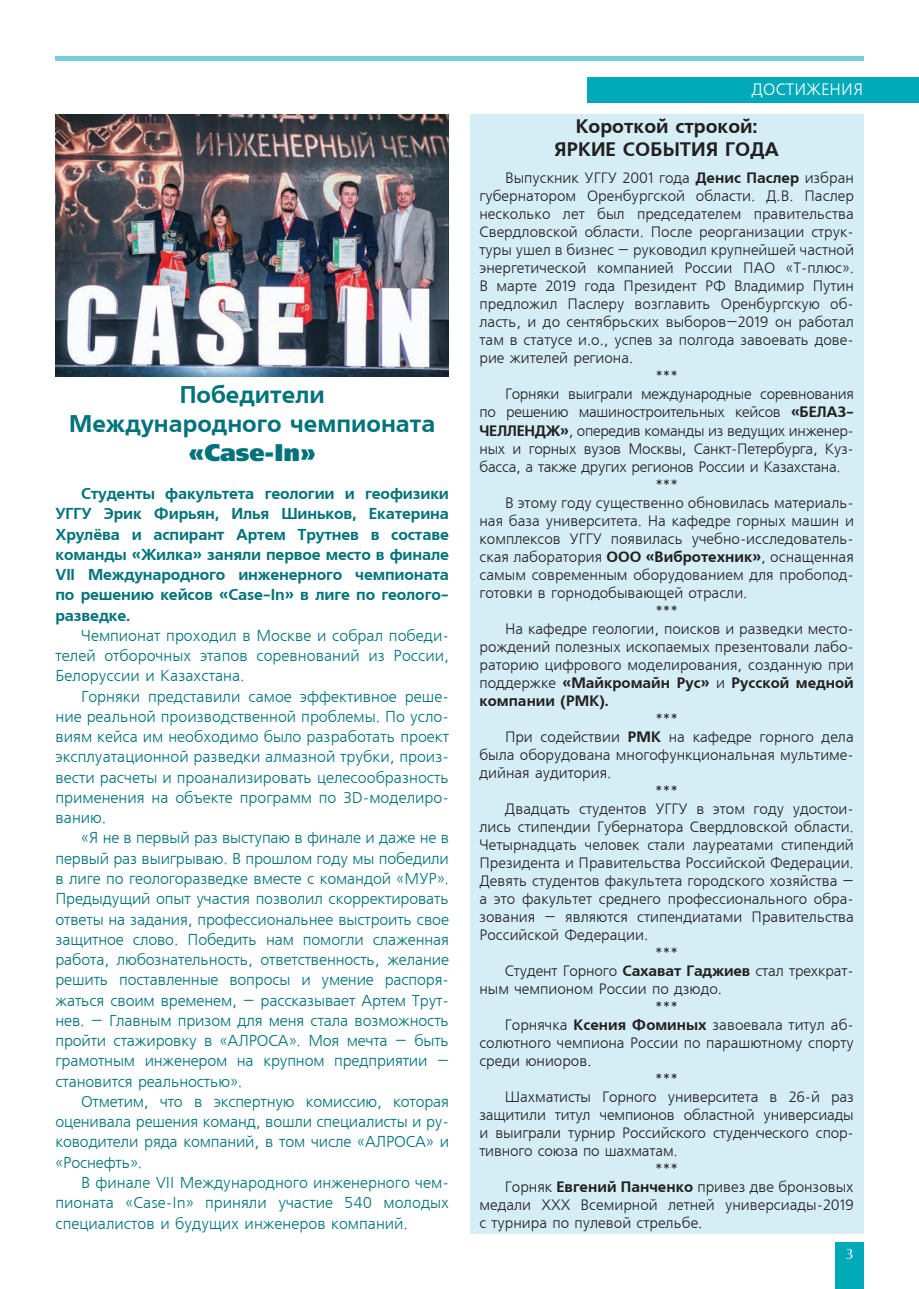
<style>
.page{position:relative;width:919px;height:1289px;background:#fff}
.page>*{position:absolute;margin:0;border:0;box-sizing:border-box;transform-origin:0 0}
.t1{font:24px/28.8px "AXP Free Set C Bold";color:#00737a;text-align:center}
.t2{font:800 24px "Free Set";color:#00737a}
.t3{font:19.5px/23.4px "AXP Free Set C Bold";color:#231f20;text-align:center}
.t4{font:16.5px "Free Set CTT";letter-spacing:.01em;color:#fff}
.t5{font:15.75px/20.2px "Free Set CTT";color:#00737a;text-align:justify}
.t6{font:15.75px/20.2px "AXP Free Set C Bold";letter-spacing:-.01em;color:#00737a;text-align:justify}
.t7{font:15px "Free Set CTT";color:#231f20}
.t8{font:15px "Free Set CTT";letter-spacing:-.02em;color:#231f20}
.t9{font:15px/18px "AXP Free Set C Bold";color:#231f20}
.t10{font:15px "AG Opus";color:#fff}
.s1{font-family:"AXP Free Set C Bold"}
.s2{font-family:"Free Set CTT"}
</style>
<div class="page">
<div style="left:835px;top:1242px;width:28px;height:46px;background:#00aab8"></div>
<hr style="left:55px;top:56px;width:808px;height:4px;background:#74cdd9">
<div style="left:469px;top:114px;width:394px;height:1119px;background:#d5eef5"></div>
<div style="left:587px;top:78px;width:331px;height:25px;background:#00aab8"></div>
<img style="left:55px;top:114px;width:394px;height:263px">
<h1 class="t1" style="left:69px;top:381px;width:367px">Победители<br>Международного чемпионата</h1>
<h1 class="t2" style="left:189px;top:437px;width:128px">«Case-In»</h1>
<p class="t6" style="left:55px;top:484px;width:395px;text-indent:26px">Студенты факультета геологии и геофизики УГГУ Эрик Фирьян, Илья Шиньков, Екатерина Хрулёва и аспирант Артем Трутнев в составе команды «Жилка» заняли первое место в финале VII Международного инженерного чемпионата по решению кейсов «Case-In» в лиге по геолого&shy;разведке.</p>
<p class="t5" style="left:55px;top:626px;width:395px;text-indent:26px">Чемпионат проходил в Москве и собрал победи&shy;телей отборочных этапов соревнований из России, Белоруссии и Казахстана.</p>
<p class="t5" style="left:55px;top:687px;width:395px;text-indent:26px">Горняки представили самое эффективное реше&shy;ние реальной производственной проблемы. По усло&shy;виям кейса им необходимо было разработать проект эксплуатационной разведки алмазной трубки, произ&shy;вести расчеты и проанализировать целесообразность применения на объекте программ по 3D-моделиро&shy;ванию.</p>
<p class="t5" style="left:55px;top:828px;width:395px;text-indent:26px">«Я не в первый раз выступаю в финале и даже не в первый раз выигрываю. В прошлом году мы победили в лиге по геологоразведке вместе с командой «МУР».<br>Предыдущий опыт участия позволил скорректировать ответы на задания, профессиональнее выстроить свое защитное слово. Победить нам помогли слаженная работа, любознательность, ответственность, желание решить поставленные вопросы и умение распоря&shy;жаться своим временем, – рассказывает Артем Трут&shy;нев. – Главным призом для меня стала возможность пройти стажировку в «АЛРОСА». Моя мечта – быть грамотным инженером на крупном предприятии – становится реальностью».</p>
<p class="t5" style="left:55px;top:1092px;width:395px;text-indent:26px">Отметим, что в экспертную комиссию, которая оценивала решения команд, вошли специалисты и ру&shy;ководители ряда компаний, в том числе «АЛРОСА» и «Роснефть».</p>
<p class="t5" style="left:55px;top:1173px;width:395px;text-indent:26px">В финале VII Международного инженерного чем&shy;пионата «Case-In» приняли участие 540 молодых специалистов и будущих инженеров компаний.</p>
<p class="t4" style="left:751px;top:80px;width:113px">ДОСТИЖЕНИЯ</p>
<h2 class="t3" style="left:554px;top:115px;width:226px">Короткой строкой:<br>ЯРКИЕ СОБЫТИЯ ГОДА</h2>
<p class="t7" style="left:505px;top:170px;width:350px">Выпускник УГГУ 2001 года <span class="s1">Денис Паслер</span> избран</p>
<p class="t7" style="left:479px;top:188px;width:376px">губернатором Оренбургской области. Д.В. Паслер</p>
<p class="t7" style="left:479px;top:206px;width:376px">несколько лет был председателем правительства</p>
<p class="t7" style="left:479px;top:224px;width:376px">Свердловской области. После реорганизации струк-</p>
<p class="t7" style="left:479px;top:242px;width:376px">туры ушел в бизнес – руководил крупнейшей частной</p>
<p class="t7" style="left:479px;top:260px;width:376px">энергетической компанией России ПАО «Т-плюс».</p>
<p class="t7" style="left:479px;top:278px;width:376px">В марте 2019 года Президент РФ Владимир Путин</p>
<p class="t7" style="left:479px;top:296px;width:376px">предложил Паслеру возглавить Оренбургскую об-</p>
<p class="t7" style="left:479px;top:314px;width:376px">ласть, и до сентябрьских выборов–2019 он работал</p>
<p class="t7" style="left:479px;top:332px;width:376px">там в статусе и.о., успев за полгода завоевать дове-</p>
<p class="t7" style="left:479px;top:350px;width:155px">рие жителей региона.</p>
<p class="t7" style="left:655px;top:368px;width:24px">***</p>
<p class="t8" style="left:505px;top:386px;width:350px">Горняки выиграли международные соревнования</p>
<p class="t8" style="left:479px;top:404px;width:376px">по решению машиностроительных кейсов <span class="s1">«БЕЛАЗ-</span></p>
<p class="t8" style="left:479px;top:422px;width:376px"><span class="s1">ЧЕЛЛЕНДЖ»</span>, опередив команды из ведущих инженер-</p>
<p class="t8" style="left:479px;top:440px;width:376px">ных и горных вузов Москвы, Санкт-Петербурга, Куз-</p>
<p class="t8" style="left:479px;top:458px;width:363px">басса, а также других регионов России и Казахстана.</p>
<p class="t7" style="left:655px;top:476px;width:24px">***</p>
<p class="t7" style="left:505px;top:494px;width:350px">В этому году существенно обновилась материаль-</p>
<p class="t7" style="left:479px;top:512px;width:376px">ная база университета. На кафедре горных машин и</p>
<p class="t7" style="left:479px;top:530px;width:376px">комплексов УГГУ появилась учебно-исследователь-</p>
<p class="t7" style="left:479px;top:548px;width:376px">ская лаборатория <span class="s1">ООО «Вибротехник»</span>, оснащенная</p>
<p class="t7" style="left:479px;top:566px;width:376px">самым современным оборудованием для пробопод-</p>
<p class="t7" style="left:479px;top:584px;width:269px">готовки в горнодобывающей отрасли.</p>
<p class="t7" style="left:655px;top:602px;width:24px">***</p>
<p class="t7" style="left:505px;top:620px;width:350px">На кафедре геологии, поисков и разведки место-</p>
<p class="t7" style="left:479px;top:638px;width:376px">рождений полезных ископаемых презентовали лабо-</p>
<p class="t7" style="left:479px;top:656px;width:376px">раторию цифрового моделирования, созданную при</p>
<p class="t9" style="left:479px;top:674px;width:376px"><span class="s2">поддержке</span> «Майкромайн Рус» <span class="s2">и</span> Русской медной компании (РМК).</p>
<p class="t7" style="left:655px;top:710px;width:24px">***</p>
<p class="t7" style="left:505px;top:728px;width:350px">При содействии <span class="s1">РМК</span> на кафедре горного дела</p>
<p class="t7" style="left:479px;top:746px;width:376px">была оборудована многофункциональная мультиме-</p>
<p class="t7" style="left:479px;top:764px;width:133px">дийная аудитория.</p>
<p class="t7" style="left:655px;top:782px;width:24px">***</p>
<p class="t7" style="left:505px;top:800px;width:350px">Двадцать студентов УГГУ в этом году удостои-</p>
<p class="t7" style="left:479px;top:818px;width:376px">лись стипендии Губернатора Свердловской области.</p>
<p class="t7" style="left:479px;top:836px;width:376px">Четырнадцать человек стали лауреатами стипендий</p>
<p class="t7" style="left:479px;top:854px;width:376px">Президента и Правительства Российской Федерации.</p>
<p class="t7" style="left:479px;top:872px;width:376px">Девять студентов факультета городского хозяйства –</p>
<p class="t7" style="left:479px;top:890px;width:376px">а это факультет среднего профессионального обра-</p>
<p class="t7" style="left:479px;top:908px;width:376px">зования – являются стипендиатами Правительства</p>
<p class="t7" style="left:479px;top:926px;width:170px">Российской Федерации.</p>
<p class="t7" style="left:655px;top:944px;width:24px">***</p>
<p class="t7" style="left:505px;top:962px;width:350px">Студент Горного <span class="s1">Сахават Гаджиев</span> стал трехкрат-</p>
<p class="t7" style="left:479px;top:980px;width:244px">ным чемпионом России по дзюдо.</p>
<p class="t7" style="left:655px;top:998px;width:24px">***</p>
<p class="t7" style="left:505px;top:1016px;width:350px">Горнячка <span class="s1">Ксения Фоминых</span> завоевала титул аб-</p>
<p class="t7" style="left:479px;top:1034px;width:376px">солютного чемпиона России по парашютному спорту</p>
<p class="t7" style="left:479px;top:1052px;width:114px">среди юниоров.</p>
<p class="t7" style="left:655px;top:1070px;width:24px">***</p>
<p class="t7" style="left:505px;top:1088px;width:350px">Шахматисты Горного университета в 26-й раз</p>
<p class="t7" style="left:479px;top:1106px;width:376px">защитили титул чемпионов областной универсиады</p>
<p class="t7" style="left:479px;top:1124px;width:376px">и выиграли турнир Российского студенческого спор-</p>
<p class="t7" style="left:479px;top:1142px;width:200px">тивного союза по шахматам.</p>
<p class="t7" style="left:655px;top:1160px;width:24px">***</p>
<p class="t7" style="left:505px;top:1178px;width:350px">Горняк <span class="s1">Евгений Панченко</span> привез две бронзовых</p>
<p class="t7" style="left:479px;top:1196px;width:376px">медали XXX Всемирной летней универсиады-2019</p>
<p class="t7" style="left:479px;top:1214px;width:225px">с турнира по пулевой стрельбе.</p>
<p class="t10" style="left:845px;top:1245px;width:10px">3</p>
</div>
